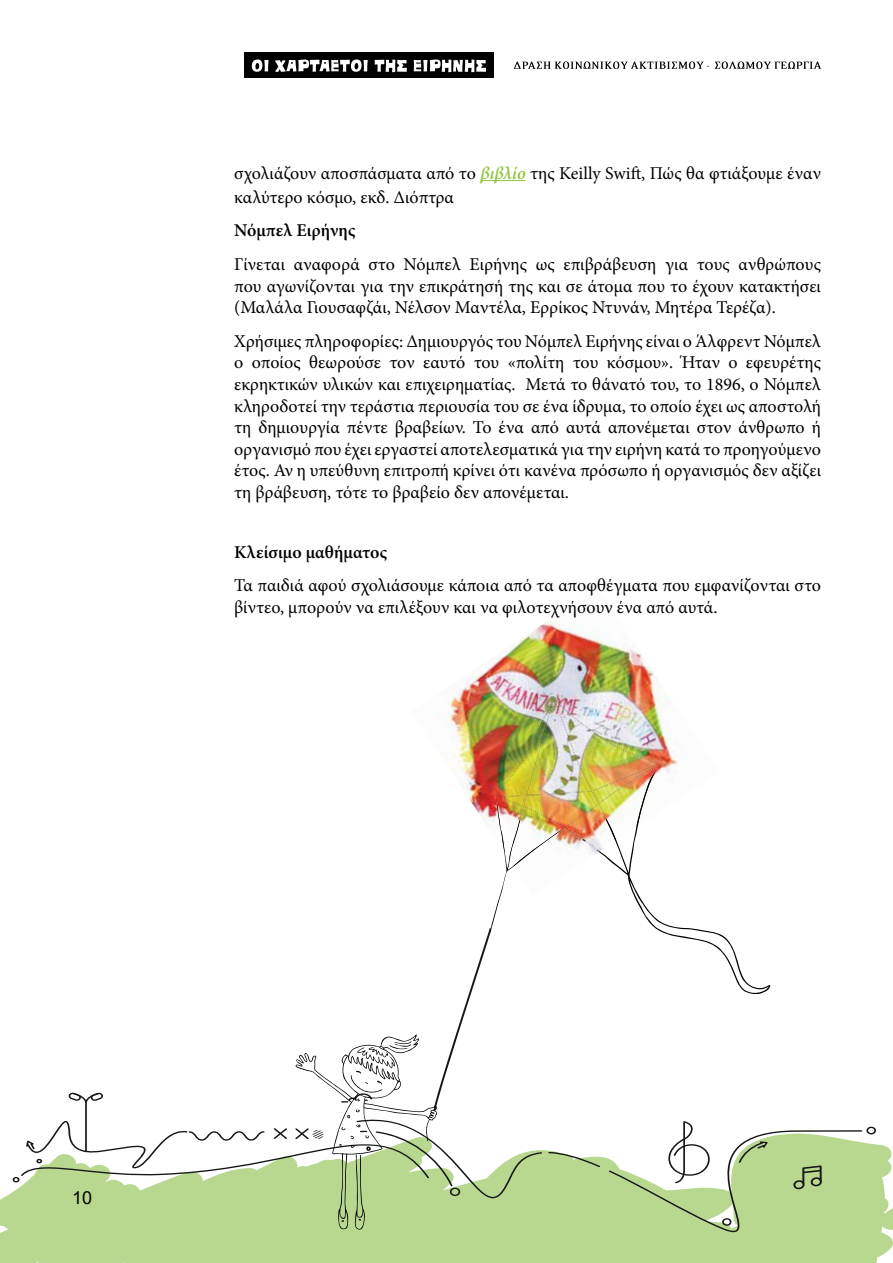
<style>
.page{position:relative;width:893px;height:1263px;background:#fff}
.page>*{position:absolute;margin:0;border:0;box-sizing:border-box;transform-origin:0 0}
.t1{font:18px/21.6px "Minion Pro";color:#000}
.t2{font:600 18px "Minion Pro";color:#000}
.t3{font:18px "Arial";color:#000}
.s1{font-weight:600;font-style:italic;color:#92c83f}
</style>
<div class="page">
<div style="left:0;top:1142px;width:866px;height:121px;background:#b8d88f"></div>
<svg style="left:356px;top:1130px;width:506px;height:102px;fill:#b8d88f"></svg>
<svg style="left:668px;top:1121px;width:43px;height:62px"></svg>
<svg style="left:722px;top:1218px;width:10px;height:8px"></svg>
<svg style="left:739px;top:1141px;width:29px;height:22px"></svg>
<svg style="left:793px;top:1165px;width:30px;height:24px"></svg>
<svg style="left:866px;top:1126px;width:27px;height:137px"></svg>
<svg style="left:514px;top:61px;width:195px;height:8px"></svg>
<svg style="left:715px;top:61px;width:106px;height:8px"></svg>
<div style="left:244px;top:52px;width:250px;height:26px;background:#000"></div>
<svg style="left:252px;top:60px;width:17px;height:12px"></svg>
<svg style="left:275px;top:60px;width:93px;height:12px"></svg>
<svg style="left:375px;top:60px;width:32px;height:12px"></svg>
<svg style="left:414px;top:60px;width:72px;height:12px"></svg>
<svg style="left:490px;top:866px;width:280px;height:128px"></svg>
<img style="left:443px;top:620px;width:242px;height:206px">
<img style="left:495px;top:699px;width:164px;height:167px">
<svg style="left:12px;top:928px;width:480px;height:303px"></svg>
<hr style="left:480px;top:180px;width:46px;height:1px;background:#92c83f">
<p class="t1" style="left:234px;top:161px;width:588px;line-height:24px">σχολιάζουν αποσπάσματα από το <span class="s1">βιβλίο</span> της Keilly Swift, Πώς θα φτιάξουμε έναν καλύτερο κόσμο, εκδ. Διόπτρα</p>
<p class="t2" style="left:234px;top:218px;width:123px">Νόμπελ Ειρήνης</p>
<p class="t1" style="left:234px;top:253px;width:588px;text-align:justify">Γίνεται αναφορά στο Νόμπελ Ειρήνης ως επιβράβευση για τους ανθρώπους που αγωνίζονται για την επικράτησή της και σε άτομα που το έχουν κατακτήσει (Μαλάλα Γιουσαφζάι, Νέλσον Μαντέλα, Ερρίκος Ντυνάν, Μητέρα Τερέζα).</p>
<p class="t1" style="left:234px;top:330px;width:588px;text-align:justify">Χρήσιμες πληροφορίες: Δημιουργός του Νόμπελ Ειρήνης είναι ο Άλφρεντ Νόμπελ ο οποίος θεωρούσε τον εαυτό του «πολίτη του κόσμου». Ήταν ο εφευρέτης εκρηκτικών υλικών και επιχειρηματίας. Μετά το θάνατό του, το 1896, ο Νόμπελ κληροδοτεί την τεράστια περιουσία του σε ένα ίδρυμα, το οποίο έχει ως αποστολή τη δημιουργία πέντε βραβείων. Το ένα από αυτά απονέμεται στον άνθρωπο ή οργανισμό που έχει εργαστεί αποτελεσματικά για την ειρήνη κατά το προηγούμενο έτος. Αν η υπεύθυνη επιτροπή κρίνει ότι κανένα πρόσωπο ή οργανισμός δεν αξίζει τη βράβευση, τότε το βραβείο δεν απονέμεται.</p>
<p class="t2" style="left:234px;top:539px;width:155px">Κλείσιμο μαθήματος</p>
<p class="t1" style="left:234px;top:575px;width:588px">Τα παιδιά αφού σχολιάσουμε κάποια από τα αποφθέγματα που εμφανίζονται στο βίντεο, μπορούν να επιλέξουν και να φιλοτεχνήσουν ένα από αυτά.</p>
<p class="t3" style="left:72px;top:1185px;width:22px">10</p>
</div>
